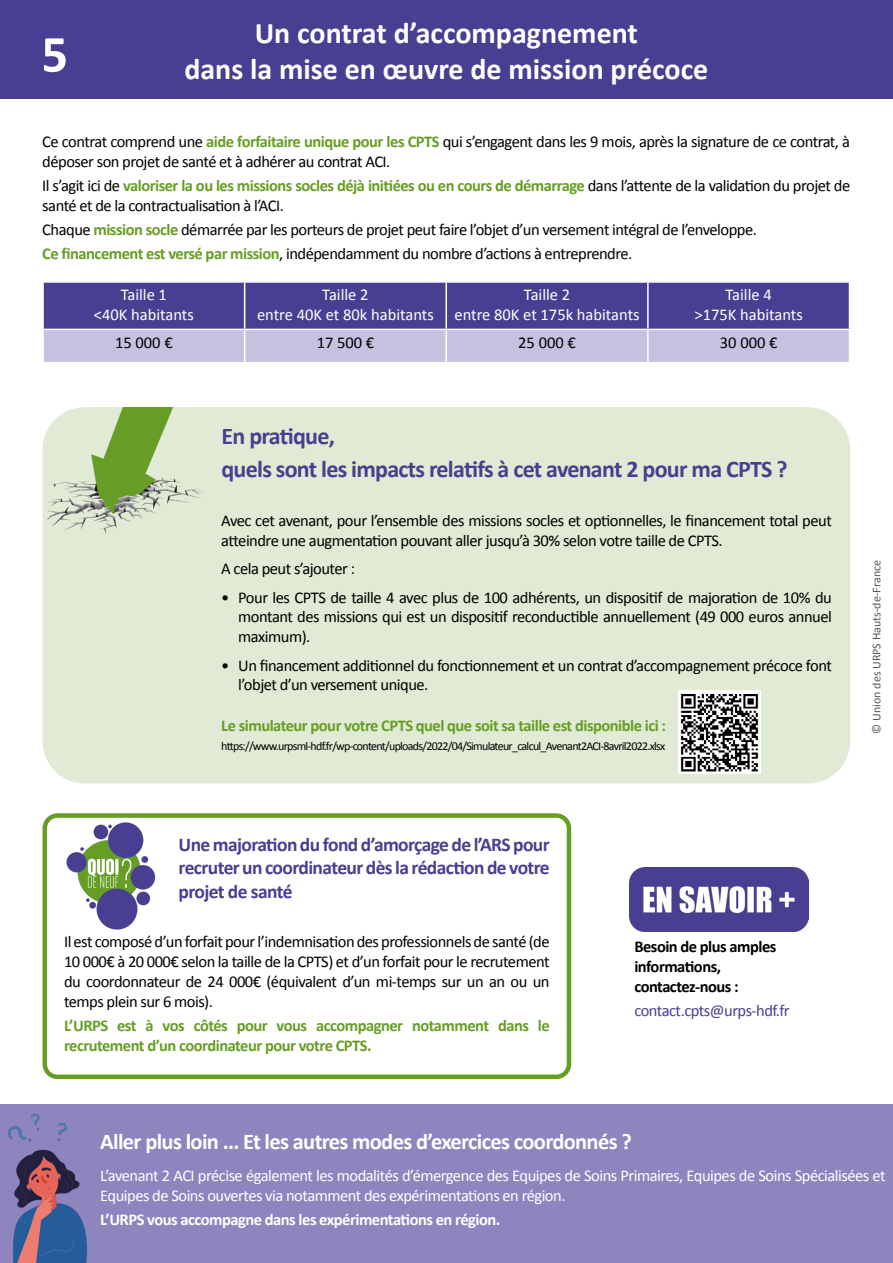
<style>
.page{position:relative;width:893px;height:1263px;background:#fff}
.page>*{position:absolute;margin:0;border:0;box-sizing:border-box;transform-origin:0 0}
.t1{font:700 52.5px "Calibri";color:#fff}
.t2{font:700 30px "Calibri";color:#fff}
.t3{font:700 24px/33px "Calibri";letter-spacing:-.03em;color:#483f92}
.t4{font:700 22.5px "Calibri";letter-spacing:-.03em;color:#fff}
.t5{font:700 19.5px/23.4px "Calibri";letter-spacing:-.03em;color:#483f92;text-align:justify}
.t6{font:16.5px/19.8px "Calibri";letter-spacing:-.03em;color:#000}
.t7{font:16.5px/19.8px "Calibri";letter-spacing:-.03em;color:#fff}
.t8{font:700 16.5px/19.8px "Calibri";letter-spacing:-.03em;color:#669e24}
.t9{font:16.5px/19.8px "Calibri";color:#fff;text-align:center}
.t10{font:700 16.5px "Calibri";letter-spacing:-.03em;color:#fff}
.t11{font:700 16.5px/19.8px "Calibri";letter-spacing:-.03em;color:#000}
.t12{font:16.5px "Calibri";letter-spacing:-.03em;color:#483f92}
.t13{font:12px "Calibri";letter-spacing:-.06em;color:#000}
.t14{font:12px "Calibri";color:#575756}
.s1{font-weight:700;color:#669e24}
</style>
<div class="page">
<div style="left:0;top:0;width:893px;height:98px;background:#483f92"></div>
<div style="left:0;top:1105px;width:893px;height:158px;background:#8e84be"></div>
<img style="left:8px;top:1079px;width:80px;height:184px">
<div style="left:43px;top:813px;width:528px;height:266px;border:4px solid #669e24;border-radius:13px"></div>
<img style="left:66px;top:822px;width:90px;height:108px">
<div style="left:43px;top:407px;width:807px;height:376px;background:#e1ead4;border-radius:43px"></div>
<img style="left:45px;top:407px;width:158px;height:126px">
<img style="left:678px;top:691px;width:83px;height:83px">
<img style="left:630px;top:868px;width:179px;height:64px">
<svg style="left:44px;top:283px;width:805px;height:79px;background:#7c75b3"></svg>
<hr style="left:244px;top:283px;width:1px;height:46px;background:#fff">
<hr style="left:445px;top:283px;width:2px;height:46px;background:#fff">
<hr style="left:647px;top:283px;width:2px;height:46px;background:#fff">
<hr style="left:648px;top:329px;width:202px;height:1px;background:#fff">
<hr style="left:42px;top:329px;width:203px;height:1px;background:#fff">
<hr style="left:245px;top:329px;width:201px;height:1px;background:#fff">
<hr style="left:244px;top:330px;width:1px;height:32px;background:#fff">
<hr style="left:446px;top:329px;width:202px;height:1px;background:#fff">
<hr style="left:445px;top:330px;width:2px;height:32px;background:#fff">
<hr style="left:647px;top:330px;width:2px;height:32px;background:#fff">
<h1 class="t1" style="left:41px;top:21px;width:28px">5</h1>
<h2 class="t2" style="left:255px;top:14px;width:385px">Un contrat d’accompagnement</h2>
<h2 class="t2" style="left:184px;top:50px;width:525px">dans la mise en œuvre de mission précoce</h2>
<p class="t6" style="left:42px;top:132px;width:809px">Ce contrat comprend une <span class="s1">aide forfaitaire unique pour les CPTS</span> qui s’engagent dans les 9 mois, après la signature de ce contrat, à déposer son projet de santé et à adhérer au contrat ACI.</p>
<p class="t6" style="left:42px;top:176px;width:809px">Il s’agit ici de <span class="s1">valoriser la ou les missions socles déjà initiées ou en cours de démarrage</span> dans l’attente de la validation du projet de santé et de la contractualisation à l’ACI.</p>
<p class="t6" style="left:42px;top:218px;width:716px;line-height:24px">Chaque <span class="s1">mission socle</span> démarrée par les porteurs de projet peut faire l’objet d’un versement intégral de l’enveloppe.<br><span class="s1">Ce financement est versé par mission</span>, indépendamment du nombre d’actions à entreprendre.</p>
<p class="t9" style="left:94px;top:285px;width:101px">Taille 1<br>&lt;40K habitants</p>
<p class="t9" style="left:257px;top:285px;width:178px">Taille 2<br>entre 40K et 80k habitants</p>
<p class="t9" style="left:454px;top:285px;width:187px">Taille 2<br>entre 80K et 175k habitants</p>
<p class="t9" style="left:694px;top:285px;width:110px">Taille 4<br>&gt;175K habitants</p>
<p class="t6" style="left:115px;top:332px;width:59px">15 000 €</p>
<p class="t6" style="left:317px;top:332px;width:59px">17 500 €</p>
<p class="t6" style="left:518px;top:332px;width:59px">25 000 €</p>
<p class="t6" style="left:720px;top:332px;width:59px">30 000 €</p>
<h3 class="t3" style="left:221px;top:420px;width:568px">En pratique,<br>quels sont les impacts relatifs à cet avenant 2 pour ma CPTS ?</h3>
<p class="t6" style="left:221px;top:511px;width:612px">Avec cet avenant, pour l’ensemble des missions socles et optionnelles, le financement total peut atteindre une augmentation pouvant aller jusqu’à 30% selon votre taille de CPTS.</p>
<p class="t6" style="left:221px;top:559px;width:135px">A cela peut s’ajouter :</p>
<p class="t6" style="left:238px;top:587px;width:595px;text-align:justify;text-indent:-17px">• Pour les CPTS de taille 4 avec plus de 100 adhérents, un dispositif de majoration de 10% du montant des missions qui est un dispositif reconductible annuellement (49 000 euros annuel maximum).</p>
<p class="t6" style="left:238px;top:655px;width:595px;text-indent:-17px">• Un financement additionnel du fonctionnement et un contrat d’accompagnement précoce font l’objet d’un versement unique.</p>
<p class="t8" style="left:221px;top:716px;width:446px">Le simulateur pour votre CPTS quel que soit sa taille est disponible ici :</p>
<p class="t13" style="left:221px;top:738px;width:445px">https://www.urpsml-hdf.fr/wp-content/uploads/2022/04/Simulateur_calcul_Avenant2ACI-8avril2022.xlsx</p>
<p class="t5" style="left:179px;top:833px;width:373px">Une majoration du fond d’amorçage de l’ARS pour recruter un coordinateur dès la rédaction de votre projet de santé</p>
<p class="t6" style="left:64px;top:932px;width:487px;text-align:justify">Il est composé d’un forfait pour l’indemnisation des professionnels de santé (de 10 000€ à 20 000€ selon la taille de la CPTS) et d’un forfait pour le recrutement du coordonnateur de 24 000€ (équivalent d’un mi-temps sur un an ou un temps plein sur 6 mois).</p>
<p class="t8" style="left:64px;top:1015px;width:487px">L’URPS est à vos côtés pour vous accompagner notamment dans le recrutement d’un coordinateur pour votre CPTS.</p>
<p class="t11" style="left:634px;top:937px;width:144px">Besoin de plus amples informations, contactez-nous :</p>
<p class="t12" style="left:634px;top:1000px;width:157px">contact.cpts@urps-hdf.fr</p>
<p class="t14" style="left:869px;top:733px;width:175px;rotate:-90deg">© Union des URPS Hauts-de-France</p>
<h3 class="t4" style="left:100px;top:1127px;width:533px">Aller plus loin ... Et les autres modes d’exercices coordonnés ?</h3>
<p class="t7" style="left:100px;top:1166px;width:787px">L’avenant 2 ACI précise également les modalités d’émergence des Equipes de Soins Primaires, Equipes de Soins Spécialisées et<br>Equipes de Soins ouvertes via notamment des expérimentations en région.</p>
<p class="t10" style="left:100px;top:1209px;width:401px">L’URPS vous accompagne dans les expérimentations en région.</p>
</div>
